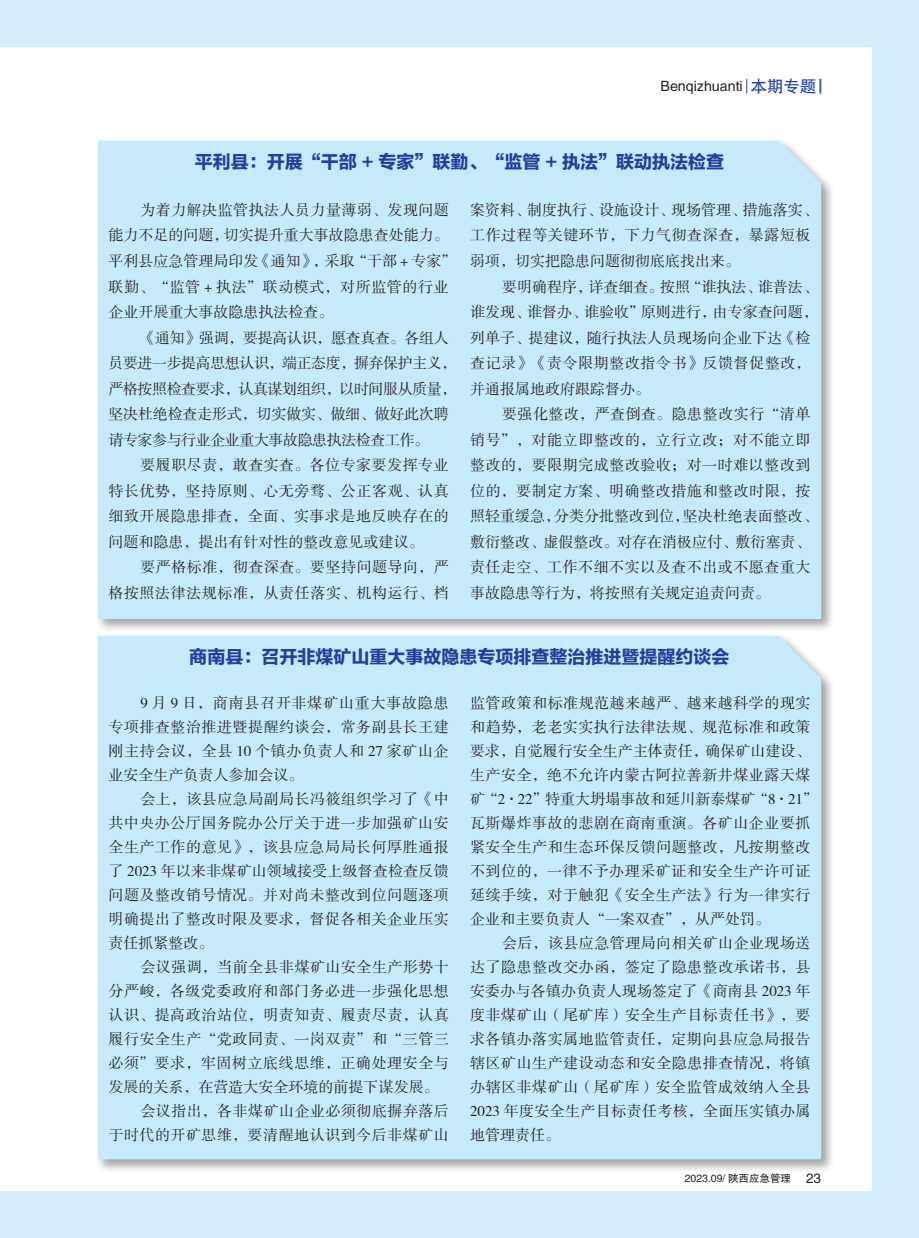
<style>
.page{position:relative;width:919px;height:1238px;background:#fff}
.page>*{position:absolute;margin:0;border:0;box-sizing:border-box;transform-origin:0 0}
.蓝色内文居中{font:18px "FZLTDHJW GB1 0";color:#223f99}
.t1{font:15px/24px "FZSSK GBK1 0";letter-spacing:.035em;color:#231f20;text-align:justify}
.t2{font:15px/25.5px "FZSSK GBK1 0";color:#231f20}
.t3{font:15px/25.5px "FZSSK GBK1 0";letter-spacing:-.03em;color:#231f20}
.t4{font:14.25px "FZHTK GBK1 0";color:#231f20}
.t5{font:10.5px "FZHTK GBK1 0";color:#231f20}
.s1{font-size:16.5px;color:#223f99}
.s2{font-size:13.5px}
</style>
<div class="page">
<svg style="left:746px;top:79px;width:1px;height:15px"></svg>
<svg style="left:819px;top:79px;width:2px;height:15px"></svg>
<div style="left:0;top:0;width:13px;height:47px;background:#d4effb"></div>
<div style="left:0;top:1191px;width:13px;height:46px;background:#d4effb"></div>
<div style="left:13px;top:0;width:905px;height:47px;background:#d4effb"></div>
<div style="left:13px;top:1191px;width:905px;height:46px;background:#d4effb"></div>
<div style="left:872px;top:0;width:46px;height:1237px;background:#d4effb"></div>
<div style="left:96px;top:138px;width:739px;height:495px;background:#231f20;opacity:.4"></div>
<div style="left:98px;top:140px;width:723px;height:479px;background:#c6eafa"></div>
<div style="left:96px;top:633px;width:739px;height:540px;background:#231f20;opacity:.4"></div>
<div style="left:98px;top:635px;width:723px;height:524px;background:#c6eafa"></div>
<p class="t4" style="left:660px;top:79px;width:158px">Benqizhuanti <span class="s1">本期专题</span></p>
<p class="蓝色内文居中" style="left:195px;top:152px;width:530px">平利县：开展“干部 + 专家”联勤、“监管 + 执法”联动执法检查</p>
<p class="t2" style="left:108px;top:198px;width:349px;text-indent:32px">为着力解决监管执法人员力量薄弱、发现问题能力不足的问题，切实提升重大事故隐患查处能力。平利县应急管理局印发《通知》，采取“干部 + 专家”联勤、“监管 + 执法”联动模式，对所监管的行业企业开展重大事故隐患执法检查。</p>
<p class="t3" style="left:108px;top:325px;width:349px;text-indent:32px">《通知》强调，要提高认识，愿查真查。各组人员要进一步提高思想认识，端正态度，摒弃保护主义，严格按照检查要求，认真谋划组织，以时间服从质量，坚决杜绝检查走形式，切实做实、做细、做好此次聘请专家参与行业企业重大事故隐患执法检查工作。</p>
<p class="t1" style="left:108px;top:453px;width:342px;line-height:25.5px;text-indent:32px">要履职尽责，敢查实查。各位专家要发挥专业特长优势，坚持原则、心无旁骛、公正客观、认真细致开展隐患排查，全面、实事求是地反映存在的问题和隐患，提出有针对性的整改意见或建议。</p>
<p class="t1" style="left:108px;top:555px;width:342px;line-height:25.5px;text-align:right">要严格标准，彻查深查。要坚持问题导向，严<br>格按照法律法规标准，从责任落实、机构运行、档</p>
<p class="t2" style="left:470px;top:198px;width:349px">案资料、制度执行、设施设计、现场管理、措施落实、工作过程等关键环节，下力气彻查深查，暴露短板弱项，切实把隐患问题彻彻底底找出来。</p>
<p class="t2" style="left:470px;top:274px;width:349px;text-indent:32px">要明确程序，详查细查。按照“谁执法、谁普法、谁发现、谁督办、谁验收”原则进行，由专家查问题，列单子、提建议，随行执法人员现场向企业下达《检查记录》《责令限期整改指令书》反馈督促整改，并通报属地政府跟踪督办。</p>
<p class="t1" style="left:470px;top:402px;width:349px;line-height:25.5px;text-align:left;text-indent:32px">要强化整改，严查倒查。隐患整改实行“清单销号”，对能立即整改的，立行立改；对不能立即整改的，要限期完成整改验收；对一时难以整改到位的，要制定方案、明确整改措施和整改时限，按照轻重缓急，分类分批整改到位，坚决杜绝表面整改、敷衍整改、虚假整改。对存在消极应付、敷衍塞责、责任走空、工作不细不实以及查不出或不愿查重大事故隐患等行为，将按照有关规定追责问责。</p>
<p class="蓝色内文居中" style="left:189px;top:647px;width:541px">商南县：召开非煤矿山重大事故隐患专项排查整治推进暨提醒约谈会</p>
<p class="t1" style="left:108px;top:691px;width:342px;text-indent:32px">9 月 9 日，商南县召开非煤矿山重大事故隐患专项排查整治推进暨提醒约谈会，常务副县长王建刚主持会议，全县 10 个镇办负责人和 27 家矿山企业安全生产负责人参加会议。</p>
<p class="t1" style="left:108px;top:787px;width:342px;text-indent:32px">会上，该县应急局副局长冯筱组织学习了《中共中央办公厅国务院办公厅关于进一步加强矿山安全生产工作的意见》，该县应急局局长何厚胜通报了 2023 年以来非煤矿山领域接受上级督查检查反馈问题及整改销号情况。并对尚未整改到位问题逐项明确提出了整改时限及要求，督促各相关企业压实责任抓紧整改。</p>
<p class="t1" style="left:108px;top:955px;width:342px;text-indent:32px">会议强调，当前全县非煤矿山安全生产形势十分严峻，各级党委政府和部门务必进一步强化思想认识、提高政治站位，明责知责、履责尽责，认真履行安全生产“党政同责、一岗双责”和“三管三必须”要求，牢固树立底线思维，正确处理安全与发展的关系，在营造大安全环境的前提下谋发展。</p>
<p class="t1" style="left:108px;top:1099px;width:342px;text-align:right">会议指出，各非煤矿山企业必须彻底摒弃落后<br>于时代的开矿思维，要清醒地认识到今后非煤矿山</p>
<p class="t1" style="left:470px;top:691px;width:349px;text-align:left">监管政策和标准规范越来越严、越来越科学的现实和趋势，老老实实执行法律法规、规范标准和政策要求，自觉履行安全生产主体责任，确保矿山建设、生产安全，绝不允许内蒙古阿拉善新井煤业露天煤矿“2·22”特重大坍塌事故和延川新泰煤矿“8·21”瓦斯爆炸事故的悲剧在商南重演。各矿山企业要抓紧安全生产和生态环保反馈问题整改，凡按期整改不到位的，一律不予办理采矿证和安全生产许可证延续手续，对于触犯《安全生产法》行为一律实行企业和主要负责人“一案双查”，从严处罚。</p>
<p class="t1" style="left:470px;top:931px;width:342px;text-indent:32px">会后，该县应急管理局向相关矿山企业现场送达了隐患整改交办函，签定了隐患整改承诺书，县安委办与各镇办负责人现场签定了《商南县 2023 年度非煤矿山（尾矿库）安全生产目标责任书》，要求各镇办落实属地监管责任，定期向县应急局报告辖区矿山生产建设动态和安全隐患排查情况，将镇办辖区非煤矿山（尾矿库）安全监管成效纳入全县2023 年度安全生产目标责任考核，全面压实镇办属地管理责任。</p>
<p class="t5" style="left:684px;top:1172px;width:138px">2023.09/ 陕西应急管理 <span class="s2">23</span></p>
</div>
